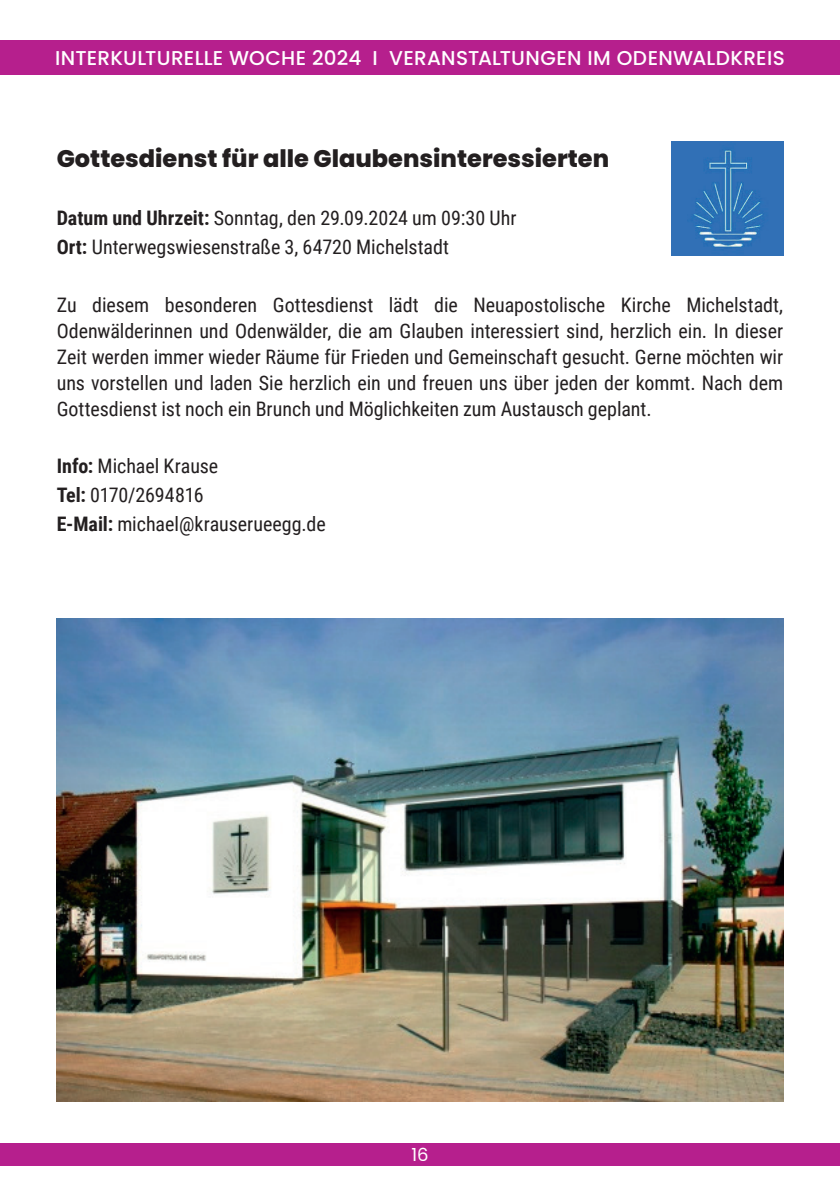
<style>
.page{position:relative;width:840px;height:1191px;background:#fff}
.page>*{position:absolute;margin:0;border:0;box-sizing:border-box;transform-origin:0 0}
.t1{font:800 24px "Poppins";color:#231f20}
.t2{font:20px/26px "Roboto Condensed";color:#231f20}
.t3{font:500 20px "Poppins";letter-spacing:.015em;color:#fff}
.t4{font:18px "Poppins";color:#fff}
.s1{font-weight:700}
</style>
<div class="page">
<div style="left:0;top:41px;width:839px;height:34px;background:#b61f8d"></div>
<div style="left:0;top:1143px;width:839px;height:23px;background:#b61f8d"></div>
<img style="left:57px;top:618px;width:725px;height:483px">
<img style="left:671px;top:142px;width:111px;height:113px">
<p class="t3" style="left:55px;top:47px;width:730px">INTERKULTURELLE WOCHE 2024 I VERANSTALTUNGEN IM ODENWALDKREIS</p>
<p class="t1" style="left:57px;top:145px;width:553px">Gottesdienst für alle Glaubensinteressierten</p>
<p class="t2" style="left:57px;top:203px;width:461px;line-height:28.8px"><span class="s1">Datum und Uhrzeit:</span> Sonntag, den 29.09.2024 um 09:30 Uhr<br><span class="s1">Ort:</span> Unterwegswiesenstraße 3, 64720 Michelstadt</p>
<p class="t2" style="left:57px;top:291px;width:727px;text-align:justify">Zu diesem besonderen Gottesdienst lädt die Neuapostolische Kirche Michelstadt, Odenwälderinnen und Odenwälder, die am Glauben interessiert sind, herzlich ein. In dieser Zeit werden immer wieder Räume für Frieden und Gemeinschaft gesucht. Gerne möchten wir uns vorstellen und laden Sie herzlich ein und freuen uns über jeden der kommt. Nach dem Gottesdienst ist noch ein Brunch und Möglichkeiten zum Austausch geplant.</p>
<p class="t2" style="left:57px;top:451px;width:270px;line-height:28.8px"><span class="s1">Info:</span> Michael Krause<br><span class="s1">Tel:</span> 0170/2694816<br><span class="s1">E-Mail:</span> michael@krauserueegg.de</p>
<p class="t4" style="left:411px;top:1143px;width:19px">16</p>
</div>
